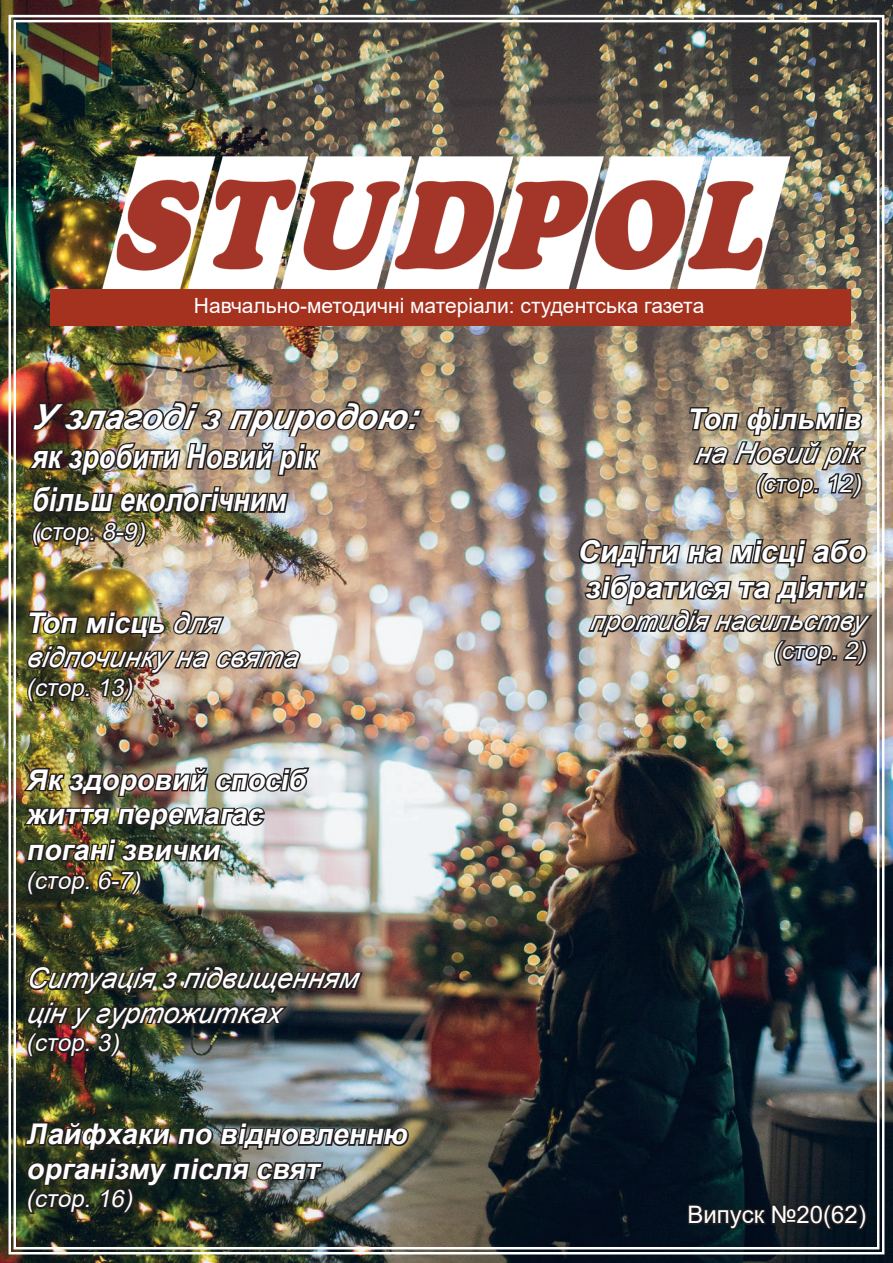
<style>
.page{position:relative;width:893px;height:1263px;background:#fff}
.page>*{position:absolute;margin:0;border:0;box-sizing:border-box;transform-origin:0 0}
.t1{font:italic 700 34.5px "Arial";color:#fff}
.t2{font:italic 700 33px/43.2px "Arial Narrow";color:#fff}
.t3{font:italic 700 30px/36px "Arial";color:#fff}
.t4{font:italic 700 28.5px/35.1px "Arial";color:#fff}
.t5{font:italic 28.5px/34.2px "Arial";color:#fff}
.t6{font:italic 27px "Arial";color:#fff}
.t7{font:italic 24px "Arial";color:#fff}
.t8{font:24px "Arial";color:#fff}
.t9{font:21px "Arial";color:#fff}
.s1{font-weight:700}
</style>
<div class="page">
<img style="left:0;top:0;width:893px;height:1263px">
<img style="left:7px;top:14px;width:879px;height:1242px">
<img style="left:577px;top:534px;width:298px;height:134px">
<img style="left:25px;top:606px;width:278px;height:99px">
<img style="left:687px;top:402px;width:182px;height:99px">
<img style="left:25px;top:399px;width:400px;height:150px">
<img style="left:23px;top:1120px;width:388px;height:96px">
<img style="left:20px;top:766px;width:291px;height:132px">
<img style="left:25px;top:950px;width:343px;height:110px">
<p class="t9" style="left:194px;top:291px;width:512px">Навчально-методичні матеріали: студентська газета</p>
<p class="t1" style="left:31px;top:393px;width:397px">У злагоді з природою:</p>
<p class="t2" style="left:31px;top:433px;width:295px">якзробити Новий рік більш екологічним</p>
<p class="t7" style="left:31px;top:515px;width:121px">(стор.8-9)</p>
<p class="t5" style="left:26px;top:606px;width:280px"><span class="s1">Топ місць</span> для відпочинку на свята</p>
<p class="t7" style="left:26px;top:671px;width:113px">(стор.13)</p>
<p class="t4" style="left:26px;top:762px;width:288px">Як здоровий спосіб життя перемагає поганізвички</p>
<p class="t7" style="left:26px;top:864px;width:121px">(стор.6-7)</p>
<p class="t5" style="left:26px;top:962px;width:339px">Ситуація з підвищенням цін у гуртожитках</p>
<p class="t7" style="left:26px;top:1026px;width:99px">(стор.3)</p>
<p class="t4" style="left:26px;top:1117px;width:389px;line-height:34.2px">Лайфхаки по відновленню організму після свят</p>
<p class="t7" style="left:26px;top:1182px;width:113px">(стор.16)</p>
<p class="t4" style="left:687px;top:402px;width:182px">Топ фільмів</p>
<p class="t5" style="left:694px;top:436px;width:174px">на Новий рік</p>
<p class="t7" style="left:755px;top:467px;width:113px">(стор.12)</p>
<p class="t3" style="left:577px;top:534px;width:297px">Сидіти на місціабо зібратися та діяти:</p>
<p class="t6" style="left:590px;top:603px;width:284px">протидія насильству</p>
<p class="t7" style="left:773px;top:634px;width:99px">(стор.2)</p>
<p class="t8" style="left:687px;top:1198px;width:180px">Випуск №20(62)</p>
</div>
